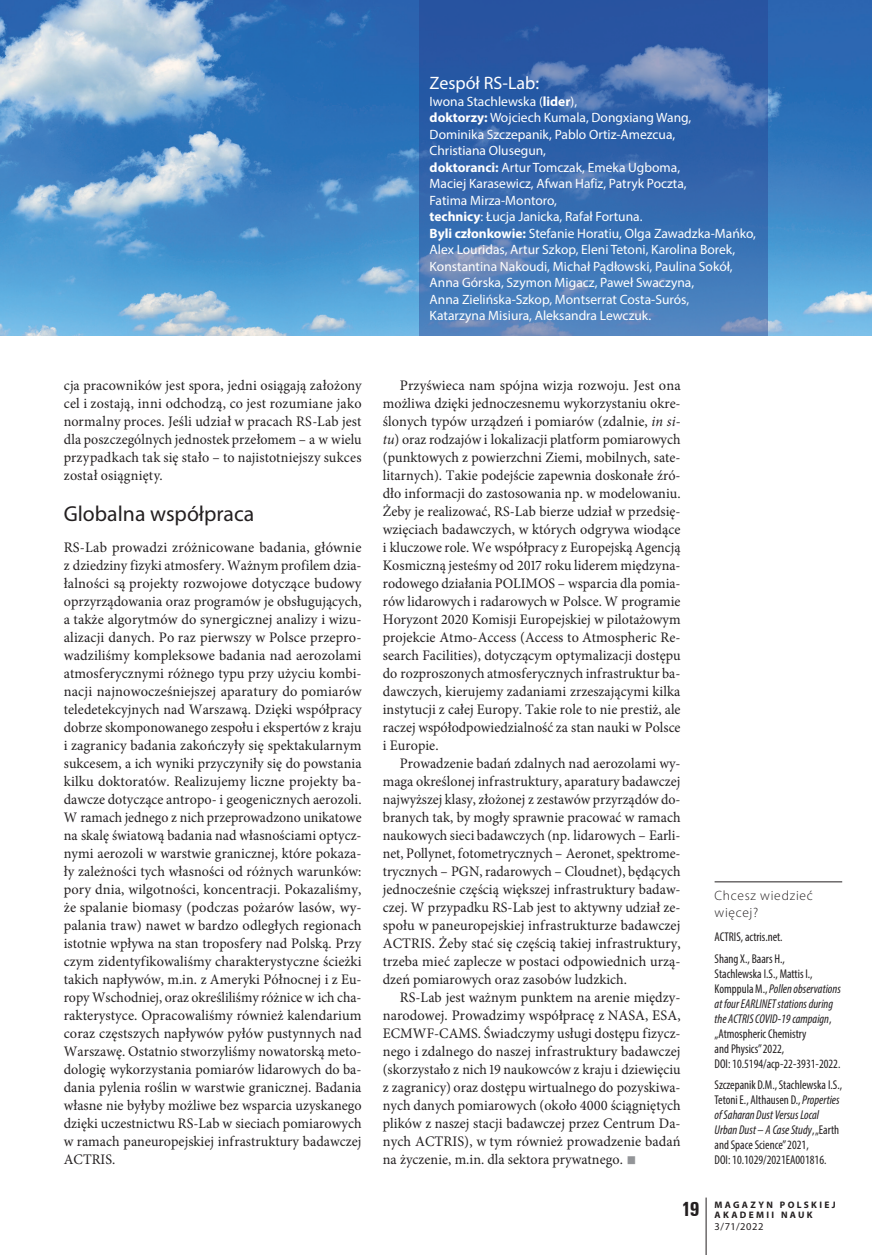
<style>
.page{position:relative;width:872px;height:1255px;background:#fff}
.page>*{position:absolute;margin:0;border:0;box-sizing:border-box;transform-origin:0 0}
.t1{font:21.75px "Myriad Pro";color:#231f20}
.t2{font:18px "Myriad Pro";color:#fff}
.t3{font:14.55px/18px "Minion Pro";letter-spacing:.005em;color:#231f20;text-align:justify}
.t4{font:13.5px/16.5px "Myriad Pro";color:#fff}
.t5{font:300 13.5px/16.5px "Myriad Pro";letter-spacing:.055em;color:#231f20}
.t6{font:condensed 12.75px/15px "Myriad Pro";color:#231f20}
.t7{font:10.5px "Myriad Pro";letter-spacing:.045em;color:#231f20}
.t8{font:700 9.45px/10.5px "Myriad Pro";letter-spacing:.245em;color:#231f20}
.s1{font-weight:700}
.s2{font-style:italic}
.s3{font-size:27px;color:#939598}
.s4{font-family:"Unitus TEE";font-stretch:condensed;font-size:21px}
</style>
<div class="page">
<hr style="left:706px;top:1197px;width:1px;height:57px;background:#231f20">
<img style="left:0;top:0;width:872px;height:335px">
<hr style="left:714px;top:881px;width:128px;height:1px;background:#231f20">
<svg style="left:419px;top:0;width:348px;height:335px;background:#3a6baf"></svg>
<p class="t2" style="left:429px;top:72px;width:111px">Zespół RS-Lab:</p>
<p class="t4" style="left:429px;top:93px;width:328px">Iwona Stachlewska (<span class="s1">lider</span>),<br><span class="s1">doktorzy:</span> Wojciech Kumala, Dongxiang Wang,<br>Dominika Szczepanik, Pablo Ortiz-Amezcua,<br>Christiana Olusegun,<br><span class="s1">doktoranci:</span> Artur Tomczak, Emeka Ugboma,<br>Maciej Karasewicz, Afwan Hafiz, Patryk Poczta,<br>Fatima Mirza-Montoro,<br><span class="s1">technicy</span>: Łucja Janicka, Rafał Fortuna.<br><span class="s1">Byli członkowie:</span> Stefanie Horatiu, Olga Zawadzka-Mańko, Alex Louridas, Artur Szkop, Eleni Tetoni, Karolina Borek, Konstantina Nakoudi, Michał Pądłowski, Paulina Sokół, Anna Górska, Szymon Migacz, Paweł Swaczyna,<br>Anna Zielińska-Szkop, Montserrat Costa-Surós,<br>Katarzyna Misiura, Aleksandra Lewczuk.</p>
<p class="t3" style="left:64px;top:376px;width:299px">cja pracowników jest spora, jedni osiągają założony cel i zostają, inni odchodzą, co jest rozumiane jako normalny proces. Jeśli udział w pracach RS-Lab jest dla poszczególnych jednostek przełomem – a w wielu przypadkach tak się stało – to najistotniejszy sukces został osiągnięty.</p>
<h1 class="t1" style="left:64px;top:500px;width:192px">Globalna współpraca</h1>
<p class="t3" style="left:64px;top:538px;width:299px">RS-Lab prowadzi zróżnicowane badania, głównie z dziedziny fizyki atmosfery. Ważnym profilem dzia&shy;łalności są projekty rozwojowe dotyczące budowy oprzyrządowania oraz programów je obsługujących, a także algorytmów do synergicznej analizy i wizu&shy;alizacji danych. Po raz pierwszy w Polsce przepro&shy;wadziliśmy kompleksowe badania nad aerozolami atmosferycznymi różnego typu przy użyciu kombi&shy;nacji najnowocześniejszej aparatury do pomiarów teledetekcyjnych nad Warszawą. Dzięki współpracy dobrze skomponowanego zespołu i ekspertów z kraju i zagranicy badania zakończyły się spektakularnym sukcesem, a ich wyniki przyczyniły się do powstania kilku doktoratów. Realizujemy liczne projekty ba&shy;dawcze dotyczące antropo- i geogenicznych aerozoli.<br>W ramach jednego z nich przeprowadzono unikatowe na skalę światową badania nad własnościami optycz&shy;nymi aerozoli w warstwie granicznej, które pokaza&shy;ły zależności tych własności od różnych warunków: pory dnia, wilgotności, koncentracji. Pokazaliśmy, że spalanie biomasy (podczas pożarów lasów, wy&shy;palania traw) nawet w bardzo odległych regionach istotnie wpływa na stan troposfery nad Polską. Przy czym zidentyfikowaliśmy charakterystyczne ścieżki takich napływów, m.in. z Ameryki Północnej i z Eu&shy;ropy Wschodniej, oraz określiliśmy różnice w ich cha&shy;rakterystyce. Opracowaliśmy również kalendarium coraz częstszych napływów pyłów pustynnych nad Warszawę. Ostatnio stworzyliśmy nowatorską meto&shy;dologię wykorzystania pomiarów lidarowych do ba&shy;dania pylenia roślin w warstwie granicznej. Badania własne nie byłyby możliwe bez wsparcia uzyskanego dzięki uczestnictwu RS-Lab w sieciach pomiarowych w ramach paneuropejskiej infrastruktury badawczej ACTRIS.</p>
<p class="t3" style="left:383px;top:376px;width:299px;text-indent:17px">Przyświeca nam spójna wizja rozwoju. Jest ona możliwa dzięki jednoczesnemu wykorzystaniu okre&shy;ślonych typów urządzeń i pomiarów (zdalnie, <span class="s2">in si&shy;tu</span>) oraz rodzajów i lokalizacji platform pomiarowych (punktowych z powierzchni Ziemi, mobilnych, sate&shy;litarnych). Takie podejście zapewnia doskonałe źró&shy;dło informacji do zastosowania np. w modelowaniu.<br>Żeby je realizować, RS-Lab bierze udział w przedsię&shy;wzięciach badawczych, w których odgrywa wiodące i kluczowe role. We współpracy z Europejską Agencją Kosmiczną jesteśmy od 2017 roku liderem międzyna&shy;rodowego działania POLIMOS – wsparcia dla pomia&shy;rów lidarowych i radarowych w Polsce. W programie Horyzont 2020 Komisji Europejskiej w pilotażowym projekcie Atmo-Access (Access to Atmospheric Re&shy;search Facilities), dotyczącym optymalizacji dostępu do rozproszonych atmosferycznych infrastruktur ba&shy;dawczych, kierujemy zadaniami zrzeszającymi kilka instytucji z całej Europy. Takie role to nie prestiż, ale raczej współodpowiedzialność za stan nauki w Polsce i Europie.</p>
<p class="t3" style="left:383px;top:754px;width:299px;text-indent:17px">Prowadzenie badań zdalnych nad aerozolami wy&shy;maga określonej infrastruktury, aparatury badawczej najwyższej klasy, złożonej z zestawów przyrządów do&shy;branych tak, by mogły sprawnie pracować w ramach naukowych sieci badawczych (np. lidarowych – Earli&shy;net, Pollynet, fotometrycznych – Aeronet, spektrome&shy;trycznych – PGN, radarowych – Cloudnet), będących jednocześnie częścią większej infrastruktury badaw&shy;czej. W przypadku RS-Lab jest to aktywny udział ze&shy;społu w paneuropejskiej infrastrukturze badawczej ACTRIS. Żeby stać się częścią takiej infrastruktury, trzeba mieć zaplecze w postaci odpowiednich urzą&shy;dzeń pomiarowych oraz zasobów ludzkich.</p>
<p class="t3" style="left:383px;top:988px;width:299px;text-indent:17px">RS-Lab jest ważnym punktem na arenie między&shy;narodowej. Prowadzimy współpracę z NASA, ESA, ECMWF-CAMS. Świadczymy usługi dostępu fizycz&shy;nego i zdalnego do naszej infrastruktury badawczej (skorzystało z nich 19 naukowców z kraju i dziewięciu z zagranicy) oraz dostępu wirtualnego do pozyskiwa&shy;nych danych pomiarowych (około 4000 ściągniętych plików z naszej stacji badawczej przez Centrum Da&shy;nych ACTRIS), w tym również prowadzenie badań na życzenie, m.in. dla sektora prywatnego. <span class="s3">■</span></p>
<p class="t5" style="left:714px;top:887px;width:100px">Chcesz wiedzieć więcej?</p>
<p class="t6" style="left:714px;top:926px;width:72px;line-height:21.5px">ACTRIS, actris.net.<br>Shang X., Baars H.,</p>
<p class="t6" style="left:714px;top:965px;width:128px">Stachlewska I.S., Mattis I.,<br>Komppula M., <span class="s2">Pollen observations at four EARLINET stations during the ACTRIS COVID-19 campaign</span>, „Atmospheric Chemistry<br>and Physics” 2022,<br>DOI: 10.5194/acp-22-3931-2022.</p>
<p class="t6" style="left:714px;top:1077px;width:129px">Szczepanik D.M., Stachlewska I.S.,<br>Tetoni E., Althausen D., <span class="s2">Properties of Saharan Dust Versus Local<br>Urban Dust – A Case Study</span>, „Earth and Space Science” 2021,<br>DOI: 10.1029/2021EA001816.</p>
<p class="t8" style="left:714px;top:1198px;width:123px;text-indent:-33px"><span class="s4">19</span> MAGAZYN POLSKIEJ<br>AKADEMII NAUK</p>
<p class="t7" style="left:714px;top:1220px;width:50px">3/71/2022</p>
</div>
